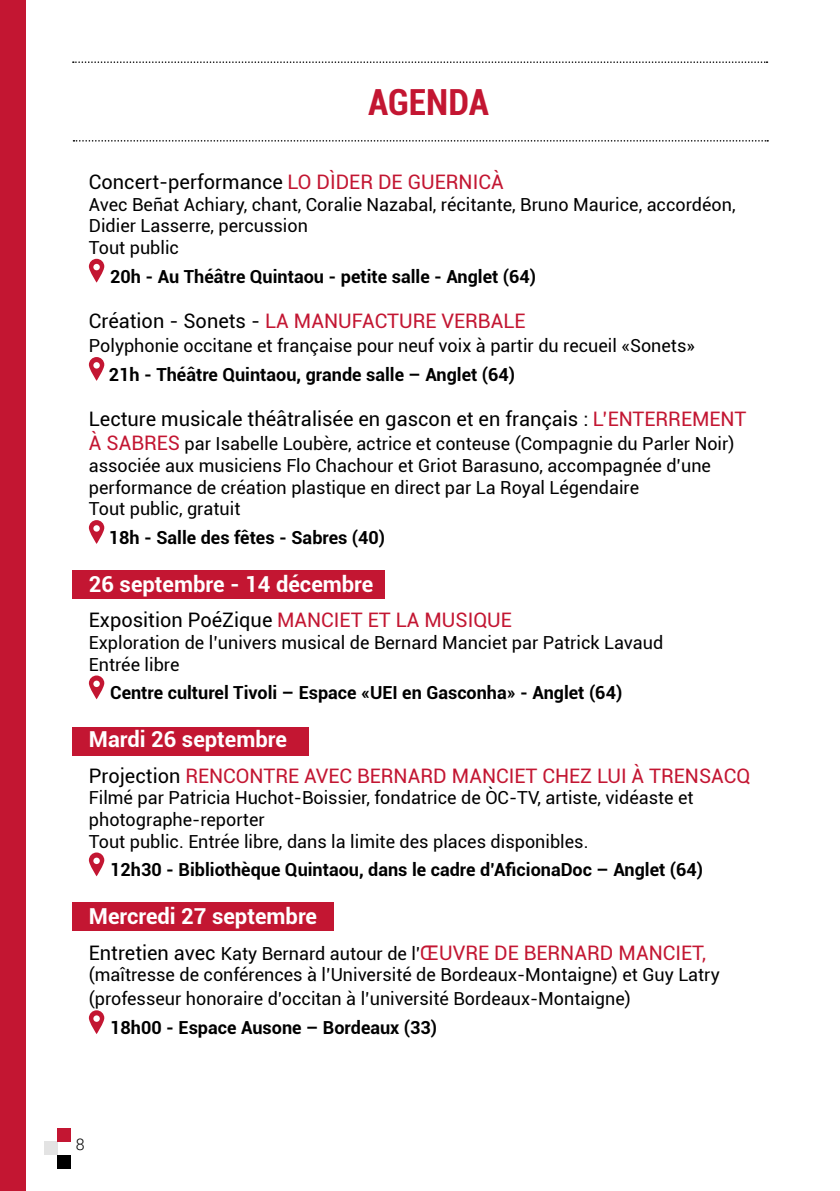
<style>
.page{position:relative;width:840px;height:1191px;background:#fff}
.page>*{position:absolute;margin:0;border:0;box-sizing:border-box;transform-origin:0 0}
.t1{font:700 condensed 36px "Roboto";color:#c31632}
.t2{font:700 22px "Roboto";color:#fff}
.t3{font:20px "Roboto";color:#c31632}
.t4{font:20px "Roboto";color:#000}
.t5{font:18px/21.6px "Roboto";color:#000}
.t6{font:700 18px "Roboto";color:#000}
.t7{font:300 16px "Roboto";color:#000}
.s1{color:#c31632}
.s2{color:#000}
.s3{font-size:20px;color:#c31632}
.s4{font-size:18px;color:#000}
</style>
<div class="page">
<div style="left:44px;top:1141px;width:14px;height:14px;background:#e3e3e3"></div>
<div style="left:58px;top:1155px;width:13px;height:13px;background:#000"></div>
<div style="left:58px;top:1128px;width:13px;height:13px;background:#c31632"></div>
<svg style="left:73px;top:140px;width:694px;height:2px"></svg>
<svg style="left:73px;top:61px;width:694px;height:2px"></svg>
<div style="left:0;top:0;width:25px;height:1191px;background:#c31632"></div>
<div style="left:72px;top:570px;width:312px;height:29px;background:#c31632"></div>
<div style="left:72px;top:727px;width:236px;height:29px;background:#c31632"></div>
<div style="left:72px;top:902px;width:261px;height:29px;background:#c31632"></div>
<svg style="left:89px;top:259px;width:15px;height:24px"></svg>
<div style="left:93px;top:264px;width:7px;height:6px;background:#fff;border-radius:50%"></div>
<svg style="left:89px;top:357px;width:15px;height:24px"></svg>
<div style="left:93px;top:362px;width:7px;height:6px;background:#fff;border-radius:50%"></div>
<svg style="left:89px;top:520px;width:15px;height:24px"></svg>
<div style="left:93px;top:525px;width:7px;height:6px;background:#fff;border-radius:50%"></div>
<svg style="left:89px;top:675px;width:15px;height:24px"></svg>
<div style="left:93px;top:680px;width:7px;height:7px;background:#fff;border-radius:50%"></div>
<svg style="left:89px;top:852px;width:15px;height:24px"></svg>
<div style="left:93px;top:857px;width:7px;height:7px;background:#fff;border-radius:50%"></div>
<svg style="left:89px;top:1010px;width:15px;height:24px"></svg>
<div style="left:93px;top:1015px;width:7px;height:6px;background:#fff;border-radius:50%"></div>
<h1 class="t1" style="left:368px;top:77px;width:122px">AGENDA</h1>
<p class="t4" style="left:89px;top:168px;width:416px">Concert-performance <span class="s1">LO DÌDER DE GUERNICÀ</span></p>
<p class="t5" style="left:89px;top:193px;width:647px">Avec Beñat Achiary, chant, Coralie Nazabal, récitante, Bruno Maurice, accordéon,<br>Didier Lasserre, percussion<br>Tout public</p>
<p class="t6" style="left:110px;top:263px;width:427px">20h - Au Théâtre Quintaou - petite salle - Anglet (64)</p>
<p class="t3" style="left:89px;top:307px;width:438px"><span class="s2">Création - Sonets -</span> LA MANUFACTURE VERBALE</p>
<p class="t5" style="left:89px;top:334px;width:607px">Polyphonie occitane et française pour neuf voix à partir du recueil «Sonets»</p>
<p class="t6" style="left:109px;top:362px;width:407px">21h - Théâtre Quintaou, grande salle – Anglet (64)</p>
<p class="t4" style="left:89px;top:405px;width:658px">Lecture musicale théâtralisée en gascon et en français : <span class="s1">L’ENTERREMENT</span></p>
<p class="t5" style="left:89px;top:432px;width:646px"><span class="s3">À SABRES</span> par Isabelle Loubère, actrice et conteuse (Compagnie du Parler Noir) associée aux musiciens Flo Chachour et Griot Barasuno, accompagnée d’une performance de création plastique en direct par La Royal Légendaire<br>Tout public, gratuit</p>
<p class="t6" style="left:109px;top:525px;width:277px">18h - Salle des fêtes - Sabres (40)</p>
<p class="t2" style="left:89px;top:568px;width:286px">26 septembre - 14 décembre</p>
<p class="t4" style="left:89px;top:606px;width:424px">Exposition PoéZique <span class="s1">MANCIET ET LA MUSIQUE</span></p>
<p class="t5" style="left:89px;top:631px;width:575px">Exploration de l’univers musical de Bernard Manciet par Patrick Lavaud<br>Entrée libre</p>
<p class="t6" style="left:110px;top:680px;width:513px">Centre culturel Tivoli – Espace «UEI en Gasconha» - Anglet (64)</p>
<p class="t2" style="left:89px;top:724px;width:199px">Mardi 26 septembre</p>
<p class="t3" style="left:89px;top:761px;width:662px"><span class="s2">Projection</span> RENCONTRE AVEC BERNARD MANCIET CHEZ LUI À TRENSACQ</p>
<p class="t5" style="left:89px;top:786px;width:606px">Filmé par Patricia Huchot-Boissier, fondatrice de ÒC-TV, artiste, vidéaste et photographe-reporter<br>Tout public. Entrée libre, dans la limite des places disponibles.</p>
<p class="t6" style="left:110px;top:857px;width:594px">12h30 - Bibliothèque Quintaou, dans le cadre d’AficionaDoc – Anglet (64)</p>
<p class="t2" style="left:89px;top:901px;width:230px">Mercredi 27 septembre</p>
<p class="t3" style="left:89px;top:938px;width:618px"><span class="s2">Entretien avec</span> <span class="s4">Katy Bernard autour de l'</span>ŒUVRE DE BERNARD MANCIET,</p>
<p class="t5" style="left:89px;top:962px;width:632px;line-height:24px">(maîtresse de conférences à l’Université de Bordeaux-Montaigne) et Guy Latry (professeur honoraire d’occitan à l’université Bordeaux-Montaigne)</p>
<p class="t6" style="left:110px;top:1015px;width:328px">18h00 - Espace Ausone – Bordeaux (33)</p>
<p class="t7" style="left:76px;top:1133px;width:10px">8</p>
</div>
